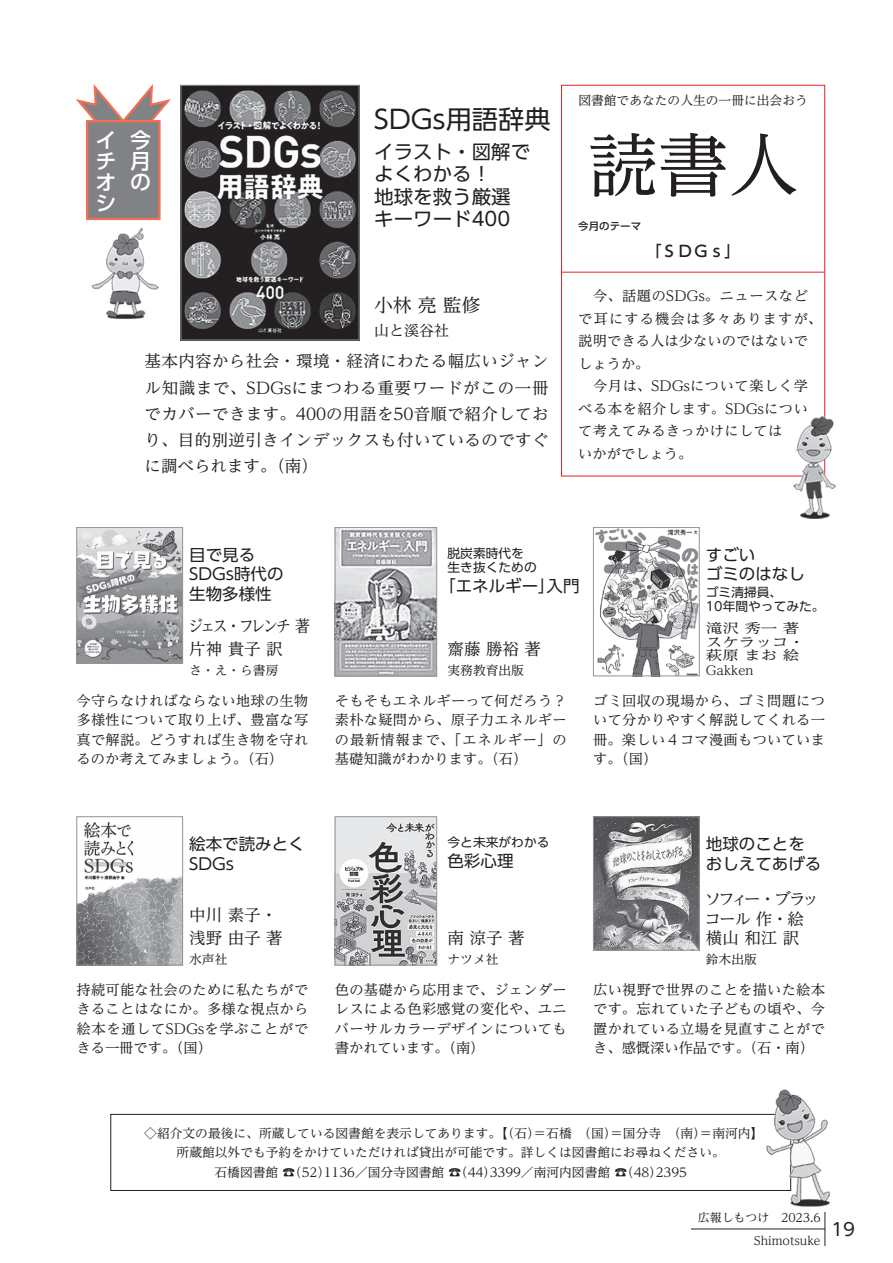
<style>
.page{position:relative;width:893px;height:1263px;background:#fff}
.page>*{position:absolute;margin:0;border:0;box-sizing:border-box;transform-origin:0 0}
.t1{font:69.15px "UD Reimin Pr 6 N";color:#231f20}
.t2{font:25.65px "UD Shin Go Pr 6 N";color:#231f20}
.t3{font:500 21px/21px "UD Shin Go Pr 6 N";color:#fff;text-align:justify}
.t4{font:19.05px "UD Shin Go Pr 6 N";color:#231f20}
.t5{font:18.3px "UD Reimin Pr 6 N";color:#231f20}
.t6{font:17.7px "UD Shin Go Pr 6 N";color:#231f20}
.t7{font:16.2px/26.2px "UD Reimin Pr 6 N";color:#231f20;text-align:justify}
.t8{font:16.2px "UD Shin Go Pr 6 N";color:#231f20}
.t9{font:16.2px/19.5px "UD Reimin Pr 6 N";letter-spacing:-.15em;color:#231f20}
.t10{font:16.2px "UD Reimin Pr 6 N";color:#231f20;scale:.92 1}
.t11{font:500 15.45px "UD Shin Go Pr 6 N";color:#231f20}
.t12{font:14.7px "UD Reimin Pr 6 N";color:#231f20}
.t13{font:13.95px/19.5px "UD Reimin Pr 6 N";letter-spacing:.02em;color:#231f20;text-align:justify}
.t14{font:13.2px "UD Reimin Pr 6 N";color:#231f20;scale:1.25 1}
.t15{font:12.45px "UD Reimin Pr 6 N";color:#231f20}
.t16{font:12.45px "UD Shin Go Pr 6 N";color:#231f20}
.t17{font:11.7px/22.2px "UD Reimin Pr 6 N";color:#231f20;text-align:right}
.t18{font:500 10.35px "UD Shin Go Pr 6 N";color:#231f20}
</style>
<div class="page">
<div style="left:561px;top:85px;width:264px;height:391px;border:1px solid #ee1d23"></div>
<hr style="left:561px;top:272px;width:264px;height:1px;background:#ee1d23">
<div style="left:111px;top:1114px;width:680px;height:77px;border:1px solid #231f20"></div>
<svg style="left:75px;top:84px;width:96px;height:36px"></svg>
<div style="left:87px;top:121px;width:72px;height:98px;background:#808285"></div>
<div style="left:86px;top:120px;width:75px;height:100px;border:2px solid #f36f51"></div>
<img style="left:748px;top:1089px;width:82px;height:118px">
<img style="left:91px;top:229px;width:67px;height:90px">
<img style="left:782px;top:417px;width:54px;height:102px">
<img style="left:183px;top:87px;width:174px;height:251px">
<div style="left:181px;top:85px;width:178px;height:255px;border:1px solid #939598"></div>
<img style="left:79px;top:529px;width:102px;height:132px">
<div style="left:77px;top:527px;width:106px;height:136px;border:1px solid #939598"></div>
<img style="left:79px;top:822px;width:102px;height:141px">
<div style="left:77px;top:816px;width:106px;height:149px;border:1px solid #939598"></div>
<img style="left:337px;top:529px;width:98px;height:145px">
<div style="left:335px;top:527px;width:102px;height:149px;border:1px solid #939598"></div>
<img style="left:337px;top:818px;width:98px;height:145px">
<div style="left:335px;top:816px;width:102px;height:149px;border:1px solid #939598"></div>
<img style="left:595px;top:529px;width:102px;height:145px">
<div style="left:593px;top:527px;width:106px;height:149px;border:1px solid #939598"></div>
<img style="left:595px;top:818px;width:102px;height:130px">
<div style="left:593px;top:816px;width:106px;height:134px;border:1px solid #939598"></div>
<hr style="left:825px;top:1212px;width:1px;height:34px;background:#231f20">
<hr style="left:691px;top:1229px;width:134px;height:1px;background:#231f20">
<p class="t3" style="left:96px;top:129px;width:21px">イチオシ</p>
<p class="t3" style="left:130px;top:129px;width:22px;text-align:left">今月の</p>
<p class="t2" style="left:374px;top:99px;width:178px">SDGs用語辞典</p>
<p class="t4" style="left:374px;top:136px;width:157px">イラスト・図解で</p>
<p class="t4" style="left:374px;top:159px;width:118px">よくわかる！</p>
<p class="t4" style="left:374px;top:181px;width:138px">地球を救う厳選</p>
<p class="t4" style="left:374px;top:204px;width:138px">キーワード400</p>
<p class="t5" style="left:374px;top:290px;width:108px">小林 亮 監修</p>
<p class="t12" style="left:374px;top:318px;width:76px">山と溪谷社</p>
<p class="t7" style="left:145px;top:348px;width:406px">基本内容から社会・環境・経済にわたる幅広いジャンル知識まで、SDGsにまつわる重要ワードがこの一冊でカバーできます。400の用語を50音順で紹介しており、目的別逆引きインデックスも付いているのですぐに調べられます。（南）</p>
<p class="t15" style="left:578px;top:90px;width:231px">図書館であなたの人生の一冊に出会おう</p>
<p class="t1" style="left:587px;top:109px;width:213px">読書人</p>
<p class="t18" style="left:578px;top:218px;width:64px">今月のテーマ</p>
<p class="t11" style="left:646px;top:239px;width:96px">「ＳＤＧｓ」</p>
<p class="t13" style="left:578px;top:284px;width:245px;line-height:22.5px;text-align:left">　今、話題のSDGs。ニュースなどで耳にする機会は多々ありますが、説明できる人は少ないのではないでしょうか。</p>
<p class="t13" style="left:578px;top:374px;width:231px;line-height:22.5px;text-align:left">　今月は、SDGsについて楽しく学べる本を紹介します。SDGsについて考えてみるきっかけにしては<br>いかがでしょう。</p>
<p class="t8" style="left:189px;top:542px;width:67px">目で見る</p>
<p class="t8" style="left:189px;top:561px;width:96px">SDGs時代の</p>
<p class="t8" style="left:189px;top:581px;width:84px">生物多様性</p>
<p class="t10" style="left:188px;top:612px;width:134px">ジェス・フレンチ 著</p>
<p class="t7" style="left:189px;top:635px;width:95px">片神 貴子 訳</p>
<p class="t15" style="left:189px;top:660px;width:91px">さ・え・ら書房</p>
<p class="t13" style="left:77px;top:690px;width:233px">今守らなければならない地球の生物多様性について取り上げ、豊富な写真で解説。どうすれば生き物を守れるのか考えてみましょう。（石）</p>
<p class="t16" style="left:448px;top:543px;width:78px">脱炭素時代を</p>
<p class="t16" style="left:448px;top:557px;width:91px">生き抜くための</p>
<p class="t8" style="left:439px;top:573px;width:142px">「エネルギー」入門</p>
<p class="t7" style="left:448px;top:635px;width:95px">齋藤 勝裕 著</p>
<p class="t15" style="left:448px;top:660px;width:78px">実務教育出版</p>
<p class="t13" style="left:335px;top:690px;width:233px">そもそもエネルギーって何だろう？素朴な疑問から、原子力エネルギーの最新情報まで、「エネルギー」の基礎知識がわかります。（石）</p>
<p class="t8" style="left:706px;top:542px;width:51px">すごい</p>
<p class="t8" style="left:706px;top:561px;width:100px">ゴミのはなし</p>
<p class="t16" style="left:706px;top:582px;width:78px">ゴミ清掃員、</p>
<p class="t16" style="left:706px;top:596px;width:120px">10年間やってみた。</p>
<p class="t14" style="left:706px;top:617px;width:76px">滝沢 秀一 著</p>
<p class="t14" style="left:706px;top:631px;width:81px">スケラッコ・</p>
<p class="t14" style="left:706px;top:644px;width:76px">萩原 まお 絵</p>
<p class="t15" style="left:706px;top:660px;width:49px">Gakken</p>
<p class="t13" style="left:593px;top:690px;width:233px">ゴミ回収の現場から、ゴミ問題について分かりやすく解説してくれる一冊。楽しい４コマ漫画もついています。（国）</p>
<p class="t8" style="left:189px;top:831px;width:117px">絵本で読みとく</p>
<p class="t8" style="left:189px;top:850px;width:46px">SDGs</p>
<p class="t7" style="left:189px;top:901px;width:89px">中川 素子・</p>
<p class="t7" style="left:189px;top:924px;width:95px">浅野 由子 著</p>
<p class="t15" style="left:189px;top:949px;width:40px">水声社</p>
<p class="t13" style="left:77px;top:979px;width:233px">持続可能な社会のために私たちができることはなにか。多様な視点から絵本を通してSDGsを学ぶことができる一冊です。（国）</p>
<p class="t16" style="left:448px;top:832px;width:103px">今と未来がわかる</p>
<p class="t8" style="left:448px;top:848px;width:67px">色彩心理</p>
<p class="t7" style="left:448px;top:924px;width:78px">南 涼子 著</p>
<p class="t15" style="left:448px;top:949px;width:52px">ナツメ社</p>
<p class="t13" style="left:335px;top:979px;width:233px">色の基礎から応用まで、ジェンダーレスによる色彩感覚の変化や、ユニバーサルカラーデザインについても書かれています。（南）</p>
<p class="t8" style="left:706px;top:831px;width:100px">地球のことを</p>
<p class="t8" style="left:706px;top:850px;width:117px">おしえてあげる</p>
<p class="t9" style="left:704px;top:889px;width:116px">ソフィー・ブラッコール 作・絵</p>
<p class="t7" style="left:706px;top:924px;width:95px">横山 和江 訳</p>
<p class="t15" style="left:706px;top:949px;width:52px">鈴木出版</p>
<p class="t13" style="left:593px;top:979px;width:233px">広い視野で世界のことを描いた絵本です。忘れていた子どもの頃や、今置かれている立場を見直すことができ、感慨深い作品です。（石・南）</p>
<p class="t15" style="left:144px;top:1123px;width:621px">◇紹介文の最後に、所蔵している図書館を表示してあります。【（石）＝石橋　（国）＝国分寺　（南）＝南河内】</p>
<p class="t15" style="left:177px;top:1142px;width:550px">所蔵館以外でも予約をかけていただければ貸出が可能です。詳しくは図書館にお尋ねください。</p>
<p class="t15" style="left:215px;top:1162px;width:474px">石橋図書館 ☎（52）1136／国分寺図書館 ☎（44）3399／南河内図書館 ☎（48）2395</p>
<p class="t17" style="left:698px;top:1206px;width:124px">広報しもつけ　2023.6<br>Shimotsuke</p>
<p class="t6" style="left:831px;top:1214px;width:25px">19</p>
</div>
